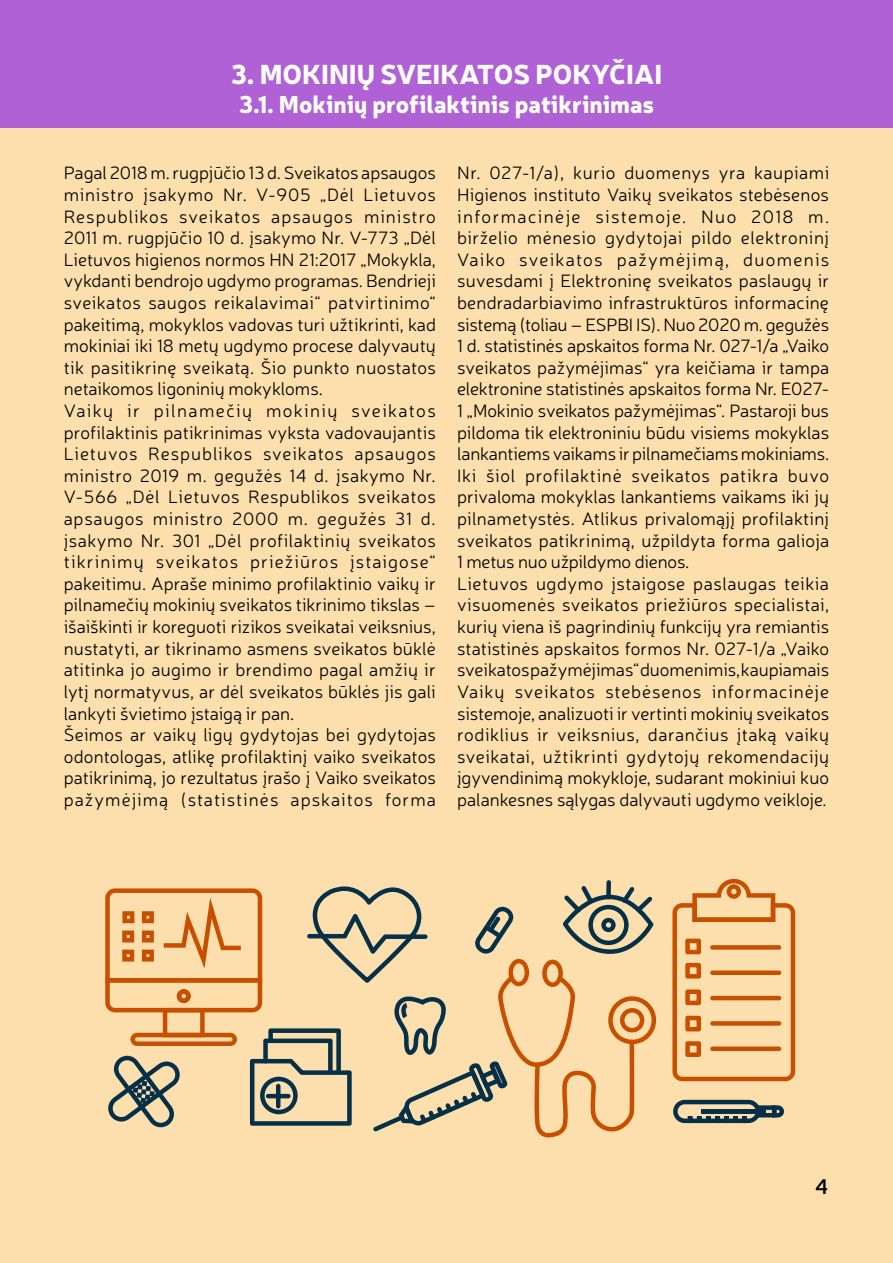
<style>
.page{position:relative;width:893px;height:1263px;background:#fff}
.page>*{position:absolute;margin:0;border:0;box-sizing:border-box;transform-origin:0 0}
.t1{font:900 27px "Neris";color:#fff}
.t2{font:900 24px "Neris";color:#fff}
.t3{font:600 21px "Neris";color:#000}
.t4{font:300 18px/21.6px "Neris";letter-spacing:.01em;color:#000}
</style>
<div class="page">
<div style="left:0;top:0;width:893px;height:130px;background:#b161d6"></div>
<div style="left:0;top:129px;width:893px;height:1134px;background:#fcdfac"></div>
<div style="left:606px;top:880px;width:5px;height:19px;background:#053047;border-radius:2px"></div>
<svg style="left:105px;top:886px;width:551px;height:251px"></svg>
<hr style="left:276px;top:1084px;width:4px;height:24px;background:#053047;border-radius:2px">
<hr style="left:266px;top:1094px;width:25px;height:4px;background:#053047;border-radius:2px">
<svg style="left:673px;top:1100px;width:111px;height:23px"></svg>
<svg style="left:672px;top:879px;width:123px;height:202px"></svg>
<h1 class="t1" style="left:231px;top:55px;width:433px">3. MOKINIŲ SVEIKATOS POKYČIAI</h1>
<h2 class="t2" style="left:239px;top:87px;width:417px">3.1. Mokinių profilaktinis patikrinimas</h2>
<p class="t4" style="left:64px;top:162px;width:374px">Pagal 2018 m. rugpjūčio 13 d. Sveikatos apsaugos ministro įsakymo Nr. V-905 „Dėl Lietuvos Respublikos sveikatos apsaugos ministro 2011 m. rugpjūčio 10 d. įsakymo Nr. V-773 „Dėl Lietuvos higienos normos HN 21:2017 „Mokykla, vykdanti bendrojo ugdymo programas. Bendrieji sveikatos saugos reikalavimai“ patvirtinimo“ pakeitimą, mokyklos vadovas turi užtikrinti, kad mokiniai iki 18 metų ugdymo procese dalyvautų tik pasitikrinę sveikatą. Šio punkto nuostatos netaikomos ligoninių mokykloms.<br>Vaikų ir pilnamečių mokinių sveikatos profilaktinis patikrinimas vyksta vadovaujantis Lietuvos Respublikos sveikatos apsaugos ministro 2019 m. gegužės 14 d. įsakymo Nr.<br>V-566 „Dėl Lietuvos Respublikos sveikatos apsaugos ministro 2000 m. gegužės 31 d. įsakymo Nr. 301 „Dėl profilaktinių sveikatos tikrinimų sveikatos priežiūros įstaigose“ pakeitimu. Apraše minimo profilaktinio vaikų ir pilnamečių mokinių sveikatos tikrinimo tikslas – išaiškinti ir koreguoti rizikos sveikatai veiksnius, nustatyti, ar tikrinamo asmens sveikatos būklė atitinka jo augimo ir brendimo pagal amžių ir lytį normatyvus, ar dėl sveikatos būklės jis gali lankyti švietimo įstaigą ir pan.<br>Šeimos ar vaikų ligų gydytojas bei gydytojas odontologas, atlikę profilaktinį vaiko sveikatos patikrinimą, jo rezultatus įrašo į Vaiko sveikatos pažymėjimą (statistinės apskaitos forma</p>
<p class="t4" style="left:457px;top:162px;width:374px">Nr. 027-1/a), kurio duomenys yra kaupiami Higienos instituto Vaikų sveikatos stebėsenos informacinėje sistemoje. Nuo 2018 m. birželio mėnesio gydytojai pildo elektroninį Vaiko sveikatos pažymėjimą, duomenis suvesdami į Elektroninę sveikatos paslaugų ir bendradarbiavimo infrastruktūros informacinę sistemą (toliau – ESPBI IS). Nuo 2020 m. gegužės 1 d. statistinės apskaitos forma Nr. 027-1/a „Vaiko sveikatos pažymėjimas“ yra keičiama ir tampa elektronine statistinės apskaitos forma Nr. E027- 1 „Mokinio sveikatos pažymėjimas“. Pastaroji bus pildoma tik elektroniniu būdu visiems mokyklas lankantiems vaikams ir pilnamečiams mokiniams.<br>Iki šiol profilaktinė sveikatos patikra buvo privaloma mokyklas lankantiems vaikams iki jų pilnametystės. Atlikus privalomąjį profilaktinį sveikatos patikrinimą, užpildyta forma galioja 1 metus nuo užpildymo dienos.<br>Lietuvos ugdymo įstaigose paslaugas teikia visuomenės sveikatos priežiūros specialistai, kurių viena iš pagrindinių funkcijų yra remiantis statistinės apskaitos formos Nr. 027-1/a „Vaiko sveikatos pažymėjimas“ duomenimis, kaupiamais Vaikų sveikatos stebėsenos informacinėje sistemoje, analizuoti ir vertinti mokinių sveikatos rodiklius ir veiksnius, darančius įtaką vaikų sveikatai, užtikrinti gydytojų rekomendacijų įgyvendinimą mokykloje, sudarant mokiniui kuo palankesnes sąlygas dalyvauti ugdymo veikloje.</p>
<p class="t3" style="left:815px;top:1172px;width:15px">4</p>
</div>
